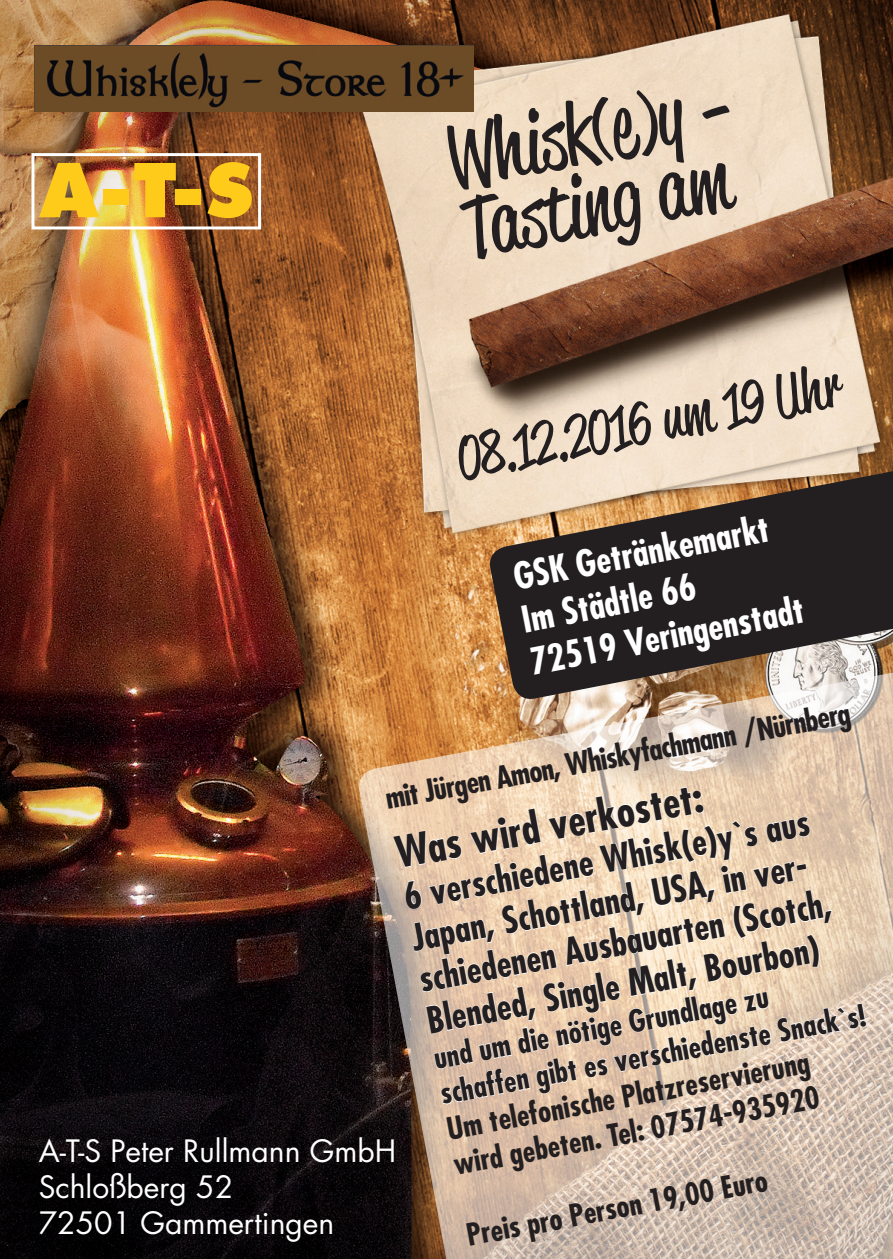
<style>
.page{position:relative;width:893px;height:1259px;background:#fff}
.page>*{position:absolute;margin:0;border:0;box-sizing:border-box;transform-origin:0 0}
.t1{font:84px/72px "Reklame Script";color:#231f20}
.t2{font:800 72px "Futura";color:#fecb1b}
.t3{font:60px "Reklame Script";color:#231f20}
.t4{font:700 condensed 42px "Futura";color:#231f20}
.t5{font:700 condensed 36px/42px "Futura";color:#231f20}
.t6{font:700 condensed 36px/43.2px "Futura";color:#fff}
.t7{font:700 condensed 30px/36px "Futura";color:#231f20}
.t8{font:30px/36px "Futura";color:#fff}
</style>
<div class="page">
<img style="left:0;top:0;width:893px;height:1259px">
<div style="left:31px;top:153px;width:230px;height:76px;border:3px solid #fff"></div>
<svg style="left:487px;top:458px;width:406px;height:204px;background:#5c4f45"></svg>
<img style="left:35px;top:46px;width:439px;height:65px">
<svg style="left:356px;top:662px;width:537px;height:597px;background:#bda48f"></svg>
<svg style="left:392px;top:786px;width:476px;height:319px;background:#e7cfb7"></svg>
<h2 class="t2" style="left:39px;top:146px;width:215px">A-T-S</h2>
<h1 class="t1" style="left:439px;top:123px;width:292px;rotate:-11deg">Whisk(e)y -<br>Tasting am</h1>
<h3 class="t3" style="left:451px;top:419px;width:389px;rotate:-11deg">08.12.2016 um 19 Uhr</h3>
<p class="t6" style="left:510px;top:556px;width:280px;rotate:-11deg">GSK Getränkemarkt<br>Im Städtle 66<br>72519 Veringenstadt</p>
<p class="t7" style="left:383px;top:782px;width:474px;rotate:-11deg">mit Jürgen Amon, Whiskyfachmann /Nürnberg</p>
<h3 class="t4" style="left:391px;top:825px;width:313px;rotate:-10deg">Was wird verkostet:</h3>
<p class="t5" style="left:400px;top:874px;width:421px;rotate:-10deg">6 verschiedene Whisk(e)y`s aus<br>Japan, Schottland, USA, in ver&shy;schiedenen Ausbauarten (Scotch,<br>Blended, Single Malt, Bourbon)</p>
<p class="t7" style="left:430px;top:1042px;width:434px;rotate:-11deg">und um die nötige Grundlage zu schaffen gibt es verschiedenste Snack`s!<br>Um telefonische Platzreservierung<br>wird gebeten. Tel: 07574-935920</p>
<p class="t7" style="left:463px;top:1218px;width:307px;rotate:-11deg">Preis pro Person 19,00 Euro</p>
<p class="t8" style="left:39px;top:1132px;width:359px">A-T-S Peter Rullmann GmbH<br>Schloßberg 52<br>72501 Gammertingen</p>
</div>
